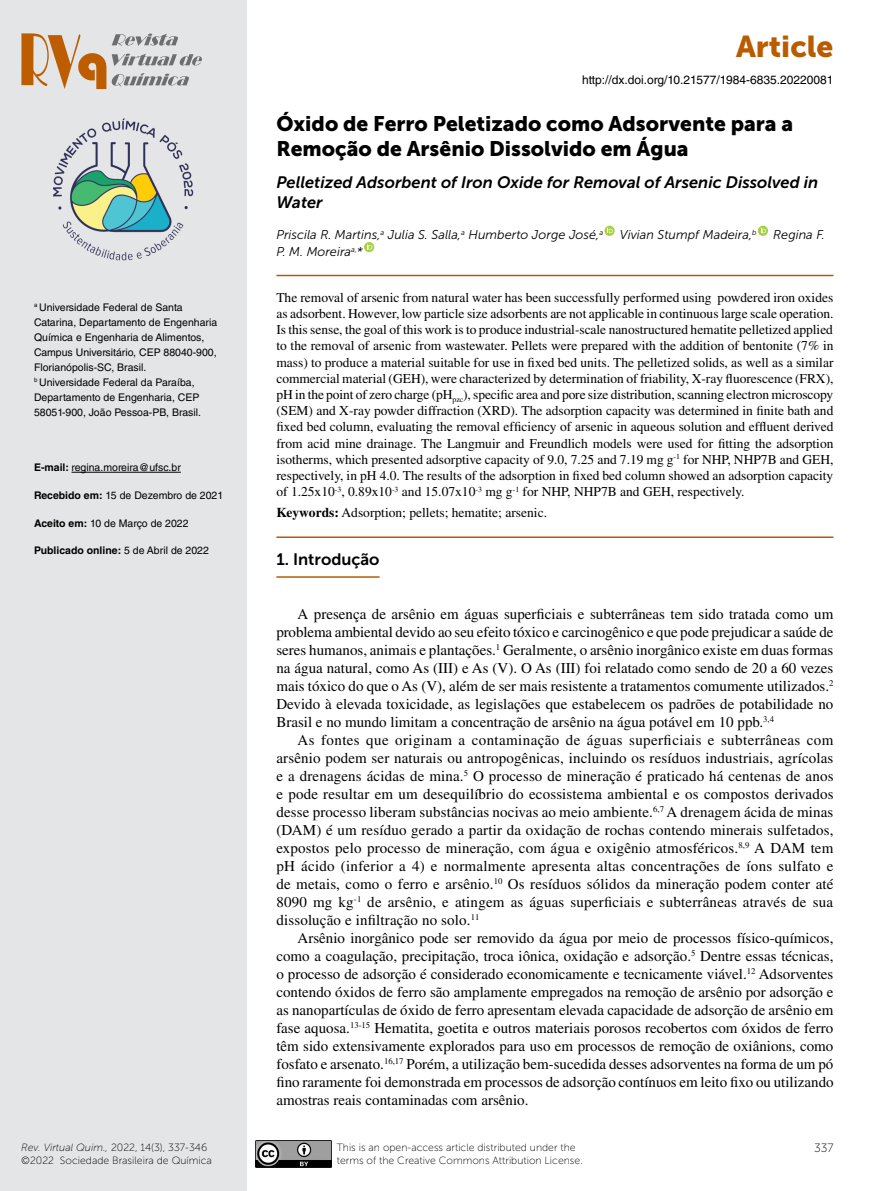
<style>
.page{position:relative;width:893px;height:1191px;background:#fff}
.page>*{position:absolute;margin:0;border:0;box-sizing:border-box;transform-origin:0 0}
.t1{font:30px "Museo Sans 900";color:#b95c00}
.t2{font:21px/25.2px "Museo Sans 900";color:#000}
.t3{font:italic 16.5px/19.8px "Museo Sans 700";color:#000}
.t4{font:16.5px "Museo Sans 700";color:#000}
.t5{font:15px/18px "Times LT Std";color:#000;text-align:justify}
.t6{font:13.5px/16.2px "Times LT Std";color:#000;text-align:justify}
.t7{font:italic 12.75px "Museo Sans 300";color:#000}
.t8{font:12px "Helvetica LT Std";color:#000}
.t9{font:12px "Museo Sans 100";color:#000}
.t10{font:10.5px/15px "Helvetica LT Std";color:#000}
.t11{font:10.5px/12.6px "Museo Sans 100";color:#000}
.t12{font:700 10.5px "Helvetica LT Std";color:#000}
.s1{font-weight:700}
.s2{font-weight:400}
.s3{font-style:italic}
</style>
<div class="page">
<div style="left:0;top:0;width:246px;height:1191px;background:#e4e5e6"></div>
<img style="left:255px;top:1140px;width:77px;height:27px">
<svg style="left:21px;top:33px;width:85px;height:56px"></svg>
<svg style="left:112px;top:73px;width:77px;height:13px"></svg>
<svg style="left:112px;top:54px;width:90px;height:12px"></svg>
<svg style="left:112px;top:34px;width:66px;height:12px"></svg>
<img style="left:53px;top:118px;width:141px;height:143px">
<hr style="left:72px;top:472px;width:109px;height:1px;background:#000">
<hr style="left:276px;top:275px;width:557px;height:1px;background:#b95c00">
<hr style="left:276px;top:536px;width:557px;height:2px;background:#b95c00">
<hr style="left:276px;top:576px;width:104px;height:2px;background:#b95c00">
<svg style="left:604px;top:226px;width:11px;height:10px"></svg>
<svg style="left:607px;top:227px;width:6px;height:6px"></svg>
<svg style="left:758px;top:226px;width:10px;height:10px"></svg>
<svg style="left:761px;top:227px;width:5px;height:6px"></svg>
<svg style="left:364px;top:242px;width:10px;height:10px"></svg>
<svg style="left:367px;top:244px;width:5px;height:5px"></svg>
<p class="t10" style="left:34px;top:299px;width:185px"><sup>a</sup> Universidade Federal de Santa Catarina, Departamento de Engenharia Química e Engenharia de Alimentos, Campus Universitário, CEP 88040-900, Florianópolis-SC, Brasil.<br><sup>b</sup> Universidade Federal da Paraíba, Departamento de Engenharia, CEP 58051-900, João Pessoa-PB, Brasil.</p>
<p class="t10" style="left:34px;top:460px;width:148px"><span class="s1">E-mail:</span> regina.moreira@ufsc.br</p>
<p class="t10" style="left:34px;top:488px;width:191px"><span class="s1">Recebido em:</span> 15 de Dezembro de 2021</p>
<p class="t10" style="left:34px;top:515px;width:156px"><span class="s1">Aceito em:</span> 10 de Março de 2022</p>
<p class="t12" style="left:34px;top:544px;width:176px">Publicado online: <span class="s2">5 de Abril de 2022</span></p>
<p class="t11" style="left:21px;top:1141px;width:192px"><span class="s3">Rev. Virtual Quim.,</span> 2022, 14(3), 337-346 ©2022 Sociedade Brasileira de Química</p>
<h1 class="t1" style="left:736px;top:29px;width:99px">Article</h1>
<p class="t8" style="left:582px;top:72px;width:253px">http://dx.doi.org/10.21577/1984-6835.20220081</p>
<h2 class="t2" style="left:276px;top:111px;width:518px">Óxido de Ferro Peletizado como Adsorvente para a<br>Remoção de Arsênio Dissolvido em Água</h2>
<p class="t3" style="left:276px;top:173px;width:543px">Pelletized Adsorbent of Iron Oxide for Removal of Arsenic Dissolved in<br>Water</p>
<p class="t7" style="left:276px;top:228px;width:328px">Priscila R. Martins,<sup>a</sup> Julia S. Salla,<sup>a</sup> Humberto Jorge José,<sup>a</sup></p>
<p class="t7" style="left:620px;top:228px;width:138px">Vivian Stumpf Madeira,<sup>b</sup></p>
<p class="t7" style="left:773px;top:228px;width:53px">Regina F.</p>
<p class="t7" style="left:276px;top:244px;width:88px">P. M. Moreira<sup>a,</sup>*</p>
<p class="t6" style="left:276px;top:289px;width:559px">The removal of arsenic from natural water has been successfully performed using powdered iron oxides as adsorbent. However, low particle size adsorbents are not applicable in continuous large scale operation.<br>Is this sense, the goal of this work is to produce industrial-scale nanostructured hematite pelletized applied to the removal of arsenic from wastewater. Pellets were prepared with the addition of bentonite (7% in mass) to produce a material suitable for use in fixed bed units. The pelletized solids, as well as a similar commercial material (GEH), were characterized by determination of friability, X-ray fluorescence (FRX), pH in the point of zero charge (pH<sub>pzc</sub>), specific area and pore size distribution, scanning electron microscopy (SEM) and X-ray powder diffraction (XRD). The adsorption capacity was determined in finite bath and fixed bed column, evaluating the removal efficiency of arsenic in aqueous solution and effluent derived from acid mine drainage. The Langmuir and Freundlich models were used for fitting the adsorption isotherms, which presented adsorptive capacity of 9.0, 7.25 and 7.19 mg g<sup>-1</sup> for NHP, NHP7B and GEH, respectively, in pH 4.0. The results of the adsorption in fixed bed column showed an adsorption capacity of 1.25x10<sup>-3</sup>, 0.89x10<sup>-3</sup> and 15.07x10<sup>-3</sup> mg g<sup>-1</sup> for NHP, NHP7B and GEH, respectively.</p>
<p class="t6" style="left:276px;top:504px;width:272px"><span class="s1">Keywords:</span> Adsorption; pellets; hematite; arsenic.</p>
<p class="t4" style="left:276px;top:550px;width:105px">1. Introdução</p>
<p class="t5" style="left:276px;top:605px;width:559px;text-indent:21px">A presença de arsênio em águas superficiais e subterrâneas tem sido tratada como um problema ambiental devido ao seu efeito tóxico e carcinogênico e que pode prejudicar a saúde de seres humanos, animais e plantações.<sup>1</sup> Geralmente, o arsênio inorgânico existe em duas formas na água natural, como As (III) e As (V). O As (III) foi relatado como sendo de 20 a 60 vezes mais tóxico do que o As (V), além de ser mais resistente a tratamentos comumente utilizados.<sup>2<br></sup>Devido à elevada toxicidade, as legislações que estabelecem os padrões de potabilidade no Brasil e no mundo limitam a concentração de arsênio na água potável em 10 ppb.<sup>3,4</sup></p>
<p class="t5" style="left:276px;top:731px;width:559px;text-indent:21px">As fontes que originam a contaminação de águas superficiais e subterrâneas com arsênio podem ser naturais ou antropogênicas, incluindo os resíduos industriais, agrícolas e a drenagens ácidas de mina.<sup>5</sup> O processo de mineração é praticado há centenas de anos e pode resultar em um desequilíbrio do ecossistema ambiental e os compostos derivados desse processo liberam substâncias nocivas ao meio ambiente.<sup>6,7</sup> A drenagem ácida de minas (DAM) é um resíduo gerado a partir da oxidação de rochas contendo minerais sulfetados, expostos pelo processo de mineração, com água e oxigênio atmosféricos.<sup>8,9</sup> A DAM tem pH ácido (inferior a 4) e normalmente apresenta altas concentrações de íons sulfato e de metais, como o ferro e arsênio.<sup>10</sup> Os resíduos sólidos da mineração podem conter até 8090 mg kg<sup>-1</sup> de arsênio, e atingem as águas superficiais e subterrâneas através de sua dissolução e infiltração no solo.<sup>11</sup></p>
<p class="t5" style="left:276px;top:929px;width:559px;text-indent:21px">Arsênio inorgânico pode ser removido da água por meio de processos físico-químicos, como a coagulação, precipitação, troca iônica, oxidação e adsorção.<sup>5</sup> Dentre essas técnicas, o processo de adsorção é considerado economicamente e tecnicamente viável.<sup>12</sup> Adsorventes contendo óxidos de ferro são amplamente empregados na remoção de arsênio por adsorção e as nanopartículas de óxido de ferro apresentam elevada capacidade de adsorção de arsênio em fase aquosa.<sup>13-15</sup> Hematita, goetita e outros materiais porosos recobertos com óxidos de ferro têm sido extensivamente explorados para uso em processos de remoção de oxiânions, como fosfato e arsenato.<sup>16,17</sup> Porém, a utilização bem-sucedida desses adsorventes na forma de um pó fino raramente foi demonstrada em processos de adsorção contínuos em leito fixo ou utilizando amostras reais contaminadas com arsênio.</p>
<p class="t11" style="left:337px;top:1141px;width:248px">This is an open-access article distributed under the terms of the Creative Commons Attribution License.</p>
<p class="t9" style="left:814px;top:1141px;width:21px">337</p>
</div>
